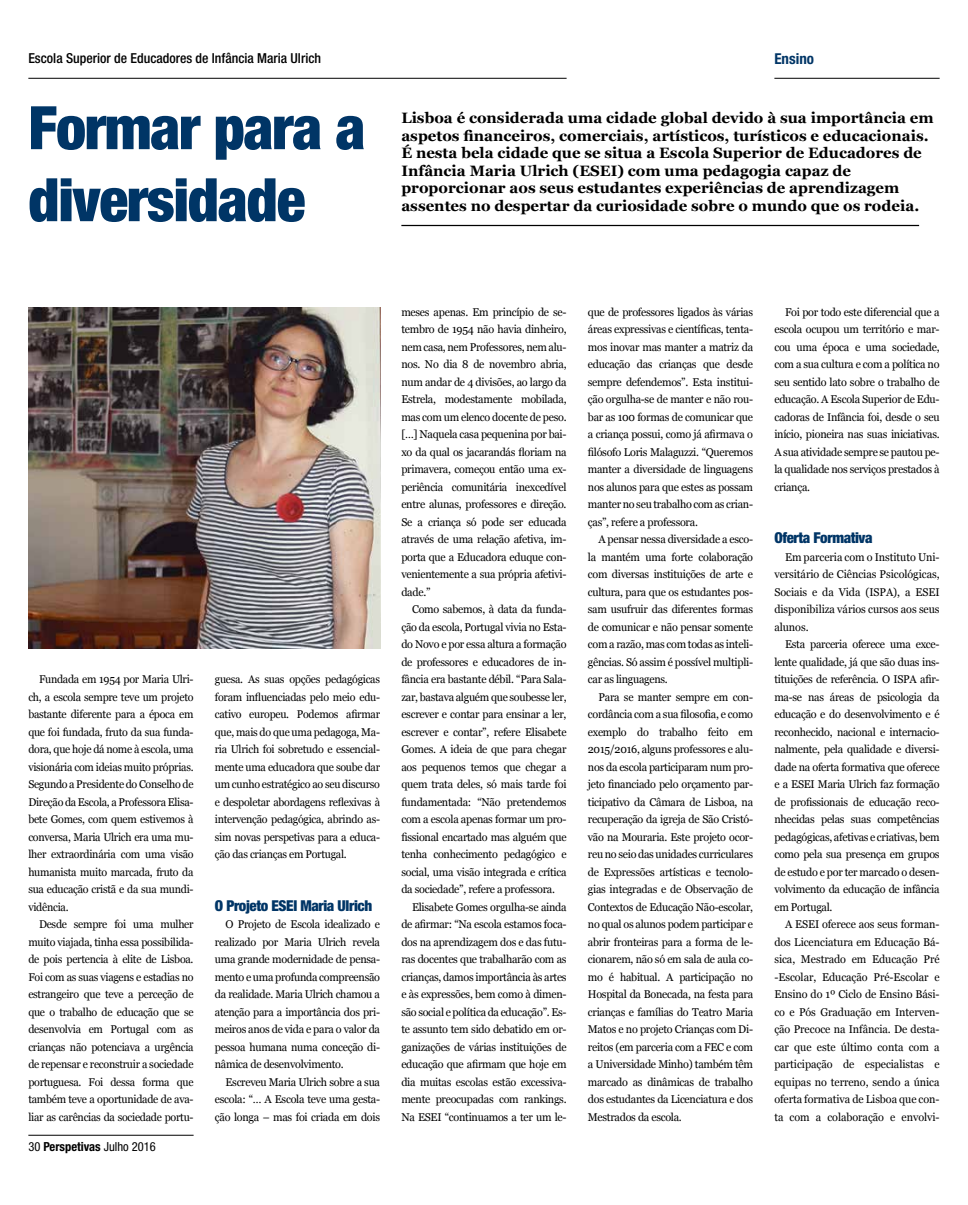
<style>
.page{position:relative;width:968px;height:1205px;background:#fff}
.page>*{position:absolute;margin:0;border:0;box-sizing:border-box;transform-origin:0 0}
.t1{font:900 condensed 60px/72px "Helvetica Neue LT Std";letter-spacing:-.02em;color:#003566}
.t2{font:700 15px/17.5px "Georgia";color:#000}
.t3{font:900 condensed 15px "Helvetica Neue LT Std";letter-spacing:-.025em;color:#003566}
.t4{font:700 condensed 15px "Helvetica Neue LT Std";color:#003566}
.t5{font:500 condensed 13.75px "Helvetica Neue LT Std";color:#000}
.t6{font:condensed 12.5px "Helvetica Neue LT Std";color:#000}
.t7{font:11.25px/17.5px "Georgia";letter-spacing:-.025em;color:#000;text-align:justify;scale:.96 1}
.t8{font:11.25px/17.5px "Georgia";letter-spacing:-.025em;color:#000;text-align:justify;scale:.95 1}
.s1{font-weight:700}
</style>
<div class="page">
<hr style="left:774px;top:78px;width:165px;height:1px;background:#000">
<hr style="left:28px;top:78px;width:538px;height:1px;background:#000">
<hr style="left:28px;top:1135px;width:165px;height:1px;background:#000">
<img style="left:28px;top:308px;width:352px;height:340px">
<hr style="left:401px;top:225px;width:517px;height:1px;background:#000">
<p class="t5" style="left:28px;top:50px;width:294px">Escola Superior de Educadores de Infância Maria Ulrich</p>
<h2 class="t4" style="left:774px;top:49px;width:41px">Ensino</h2>
<h1 class="t1" style="left:28px;top:91px;width:338px">Formar para a diversidade</h1>
<p class="t2" style="left:401px;top:108px;width:533px">Lisboa é considerada uma cidade global devido à sua importância em aspetos financeiros, comerciais, artísticos, turísticos e educacionais.<br>É nesta bela cidade que se situa a Escola Superior de Educadores de Infância Maria Ulrich (ESEI) com uma pedagogia capaz de proporcionar aos seus estudantes experiências de aprendizagem assentes no despertar da curiosidade sobre o mundo que os rodeia.</p>
<p class="t8" style="left:28px;top:670px;width:175px;text-indent:11px">Fundada em 1954 por Maria Ulri&shy;ch, a escola sempre teve um projeto bastante diferente para a época em que foi fundada, fruto da sua funda&shy;dora, que hoje dá nome à escola, uma visionária com ideias muito próprias.<br>Segundo a Presidente do Conselho de Direção da Escola, a Professora Elisa&shy;bete Gomes, com quem estivemos à conversa, Maria Ulrich era uma mu&shy;lher extraordinária com uma visão humanista muito marcada, fruto da sua educação cristã e da sua mundi&shy;vidência.</p>
<p class="t8" style="left:28px;top:915px;width:175px;text-indent:11px">Desde sempre foi uma mulher muito viajada, tinha essa possibilida&shy;de pois pertencia à elite de Lisboa.<br>Foi com as suas viagens e estadias no estrangeiro que teve a perceção de que o trabalho de educação que se desenvolvia em Portugal com as crianças não potenciava a urgência de repensar e reconstruir a sociedade portuguesa. Foi dessa forma que também teve a oportunidade de ava&shy;liar as carências da sociedade portu-</p>
<p class="t6" style="left:28px;top:1139px;width:129px">30 <span class="s1">Perspetivas</span> Julho 2016</p>
<p class="t8" style="left:215px;top:670px;width:175px">guesa. As suas opções pedagógicas foram influenciadas pelo meio edu&shy;cativo europeu. Podemos afirmar que, mais do que uma pedagoga, Ma&shy;ria Ulrich foi sobretudo e essencial&shy;mente uma educadora que soube dar um cunho estratégico ao seu discurso e despoletar abordagens reflexivas à intervenção pedagógica, abrindo as&shy;sim novas perspetivas para a educa&shy;ção das crianças em Portugal.</p>
<h2 class="t3" style="left:215px;top:896px;width:159px">O Projeto ESEI Maria Ulrich</h2>
<p class="t7" style="left:215px;top:915px;width:173px;text-indent:11px">O Projeto de Escola idealizado e realizado por Maria Ulrich revela uma grande modernidade de pensa&shy;mento e uma profunda compreensão da realidade. Maria Ulrich chamou a atenção para a importância dos pri&shy;meiros anos de vida e para o valor da pessoa humana numa conceção di&shy;nâmica de desenvolvimento.</p>
<p class="t7" style="left:215px;top:1073px;width:174px;text-indent:11px">Escreveu Maria Ulrich sobre a sua escola: “… A Escola teve uma gesta&shy;ção longa – mas foi criada em dois</p>
<p class="t7" style="left:401px;top:303px;width:174px">meses apenas. Em princípio de se&shy;tembro de 1954 não havia dinheiro, nem casa, nem Professores, nem alu&shy;nos. No dia 8 de novembro abria, num andar de 4 divisões, ao largo da Estrela, modestamente mobilada, mas com um elenco docente de peso. […] Naquela casa pequenina por bai&shy;xo da qual os jacarandás floriam na primavera, começou então uma ex&shy;periência comunitária inexcedível entre alunas, professores e direção.<br>Se a criança só pode ser educada através de uma relação afetiva, im&shy;porta que a Educadora eduque con&shy;venientemente a sua própria afetivi&shy;dade.”</p>
<p class="t7" style="left:401px;top:600px;width:173px;text-indent:11px">Como sabemos, à data da funda&shy;ção da escola, Portugal vivia no Esta&shy;do Novo e por essa altura a formação de professores e educadores de in&shy;fância era bastante débil. “Para Sala&shy;zar, bastava alguém que soubesse ler, escrever e contar para ensinar a ler, escrever e contar”, refere Elisabete Gomes. A ideia de que para chegar aos pequenos temos que chegar a quem trata deles, só mais tarde foi fundamentada: “Não pretendemos com a escola apenas formar um pro&shy;fissional encartado mas alguém que tenha conhecimento pedagógico e social, uma visão integrada e crítica da sociedade”, refere a professora.</p>
<p class="t7" style="left:401px;top:898px;width:174px;text-indent:11px">Elisabete Gomes orgulha-se ainda de afirmar: “Na escola estamos foca&shy;dos na aprendizagem dos e das futu&shy;ras docentes que trabalharão com as crianças, damos importância às artes e às expressões, bem como à dimen&shy;são social e política da educação”. Es&shy;te assunto tem sido debatido em or&shy;ganizações de várias instituições de educação que afirmam que hoje em dia muitas escolas estão excessiva&shy;mente preocupadas com rankings.<br>Na ESEI “continuamos a ter um le-</p>
<p class="t7" style="left:587px;top:303px;width:174px">que de professores ligados às várias áreas expressivas e científicas, tenta&shy;mos inovar mas manter a matriz da educação das crianças que desde sempre defendemos”. Esta institui&shy;ção orgulha-se de manter e não rou&shy;bar as 100 formas de comunicar que a criança possui, como já afirmava o filósofo Loris Malaguzzi. “Queremos manter a diversidade de linguagens nos alunos para que estes as possam manter no seu trabalho com as crian&shy;ças”, refere a professora.</p>
<p class="t7" style="left:587px;top:530px;width:173px;text-indent:11px">A pensar nessa diversidade a esco&shy;la mantém uma forte colaboração com diversas instituições de arte e cultura, para que os estudantes pos&shy;sam usufruir das diferentes formas de comunicar e não pensar somente com a razão, mas com todas as inteli&shy;gências. Só assim é possível multipli&shy;car as linguagens.</p>
<p class="t7" style="left:587px;top:688px;width:174px;text-indent:11px">Para se manter sempre em con&shy;cordância com a sua filosofia, e como exemplo do trabalho feito em 2015/2016, alguns professores e alu&shy;nos da escola participaram num pro&shy;jeto financiado pelo orçamento par&shy;ticipativo da Câmara de Lisboa, na recuperação da igreja de São Cristó&shy;vão na Mouraria. Este projeto ocor&shy;reu no seio das unidades curriculares de Expressões artísticas e tecnolo&shy;gias integradas e de Observação de Contextos de Educação Não-escolar, no qual os alunos podem participar e abrir fronteiras para a forma de le&shy;cionarem, não só em sala de aula co&shy;mo é habitual. A participação no Hospital da Bonecada, na festa para crianças e famílias do Teatro Maria Matos e no projeto Crianças com Di&shy;reitos (em parceria com a FEC e com a Universidade Minho) também têm marcado as dinâmicas de trabalho dos estudantes da Licenciatura e dos Mestrados da escola.</p>
<p class="t7" style="left:774px;top:303px;width:174px;text-indent:11px">Foi por todo este diferencial que a escola ocupou um território e mar&shy;cou uma época e uma sociedade, com a sua cultura e com a política no seu sentido lato sobre o trabalho de educação. A Escola Superior de Edu&shy;cadoras de Infância foi, desde o seu início, pioneira nas suas iniciativas.<br>A sua atividade sempre se pautou pe&shy;la qualidade nos serviços prestados à criança.</p>
<h2 class="t3" style="left:774px;top:529px;width:100px">Oferta Formativa</h2>
<p class="t7" style="left:774px;top:548px;width:173px;text-indent:11px">Em parceria com o Instituto Uni&shy;versitário de Ciências Psicológicas, Sociais e da Vida (ISPA), a ESEI disponibiliza vários cursos aos seus alunos.</p>
<p class="t7" style="left:774px;top:635px;width:174px;text-indent:11px">Esta parceria oferece uma exce&shy;lente qualidade, já que são duas ins&shy;tituições de referência. O ISPA afir&shy;ma-se nas áreas de psicologia da educação e do desenvolvimento e é reconhecido, nacional e internacio&shy;nalmente, pela qualidade e diversi&shy;dade na oferta formativa que oferece e a ESEI Maria Ulrich faz formação de profissionais de educação reco&shy;nhecidas pelas suas competências pedagógicas, afetivas e criativas, bem como pela sua presença em grupos de estudo e por ter marcado o desen&shy;volvimento da educação de infância em Portugal.</p>
<p class="t7" style="left:774px;top:915px;width:173px;text-indent:11px">A ESEI oferece aos seus forman&shy;dos Licenciatura em Educação Bá&shy;sica, Mestrado em Educação Pré -Escolar, Educação Pré-Escolar e Ensino do 1º Ciclo de Ensino Bási&shy;co e Pós Graduação em Interven&shy;ção Precoce na Infância. De desta&shy;car que este último conta com a participação de especialistas e equipas no terreno, sendo a única oferta formativa de Lisboa que con&shy;ta com a colaboração e envolvi-</p>
</div>
